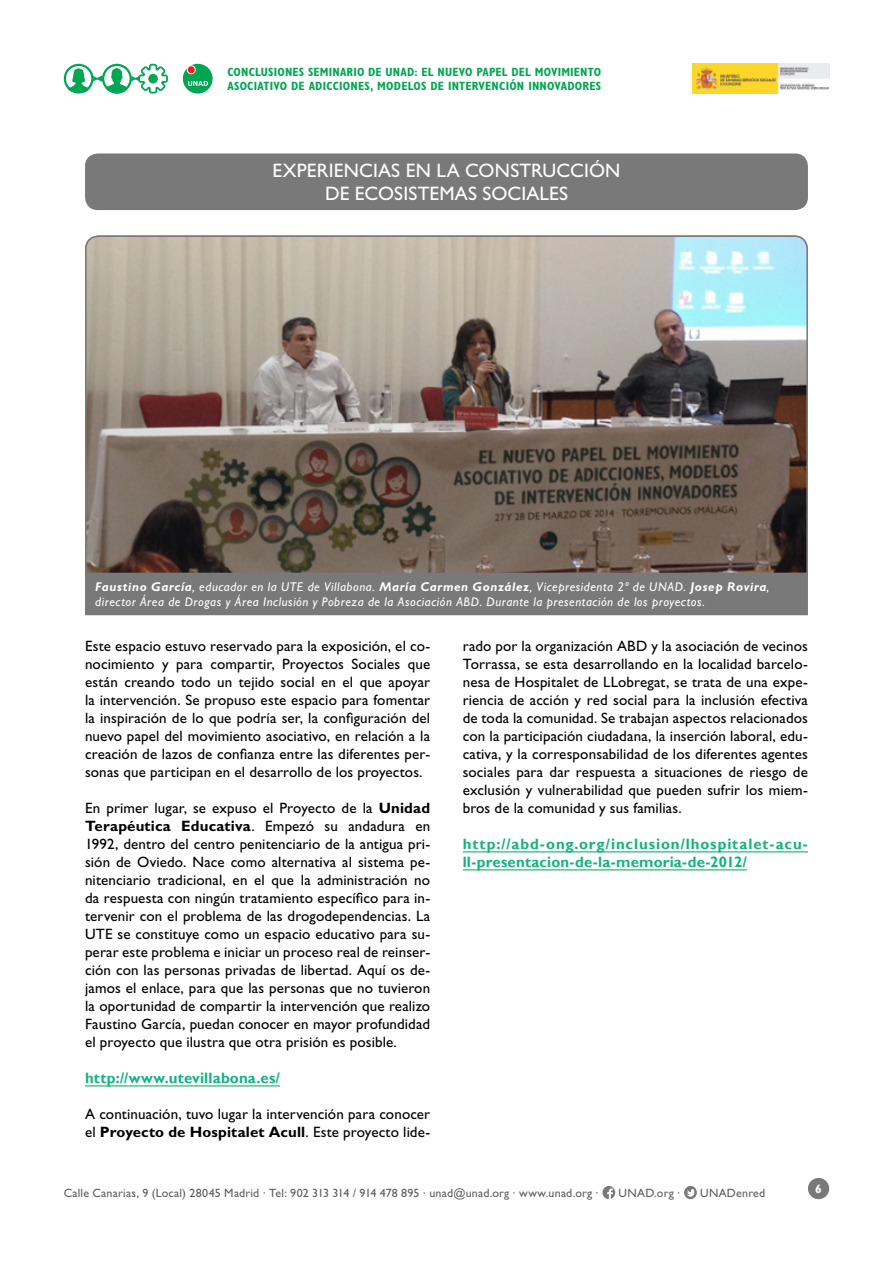
<style>
.page{position:relative;width:893px;height:1263px;background:#fff}
.page>*{position:absolute;margin:0;border:0;box-sizing:border-box;transform-origin:0 0}
.Titulo_3__Títulos{font:19.5px/23.4px "Gill Sans Std";letter-spacing:.005em;color:#fff;text-align:center}
.Normal__párrafo{font:15px/18px "Gill Sans Std";letter-spacing:.01em;color:#000;text-align:justify}
.Normal__párrafo-2{font:700 15px/18px "Gill Sans";letter-spacing:.055em;color:#12b57b}
.Normal__párrafo-3{font:700 15px "Gill Sans";letter-spacing:.02em;color:#12b57b}
.Epígrafe_fotos{font:italic 12.75px/15.3px "Gill Sans Std";letter-spacing:.045em;color:#fff}
.t1{font:700 condensed 12px/14.4px "Gill Sans Std";letter-spacing:.015em;color:#00a651}
.t2{font:12px "Gill Sans Std";letter-spacing:.015em;color:#5f5f5f}
.t3{font:700 12px "Gill Sans Std";color:#fff}
.s1{font-weight:700}
</style>
<div class="page">
<svg style="left:602px;top:1186px;width:13px;height:13px"></svg>
<svg style="left:684px;top:1186px;width:13px;height:13px"></svg>
<div style="left:808px;top:1178px;width:21px;height:21px;background:#797979;border-radius:50%"></div>
<div style="left:183px;top:64px;width:30px;height:30px;background:#00a651;border-radius:50%"></div>
<svg style="left:188px;top:81px;width:20px;height:5px"></svg>
<div style="left:187px;top:66px;width:8px;height:8px;background:#ed1d24;border-radius:50%"></div>
<div style="left:187px;top:65px;width:9px;height:9px;border:1px solid #fff;border-radius:50%"></div>
<svg style="left:64px;top:64px;width:104px;height:30px"></svg>
<div style="left:148px;top:74px;width:10px;height:9px;background:#00a651;border-radius:50%"></div>
<img style="left:693px;top:64px;width:136px;height:30px">
<div style="left:85px;top:153px;width:723px;height:57px;background:#797979;border-radius:13px"></div>
<div style="left:85px;top:573px;width:723px;height:42px;background:#797979"></div>
<hr style="left:85px;top:1085px;width:195px;height:1px;background:#00a651">
<hr style="left:463px;top:851px;width:345px;height:1px;background:#00a651">
<hr style="left:463px;top:869px;width:284px;height:1px;background:#00a651">
<svg style="left:85px;top:235px;width:723px;height:340px"></svg>
<p class="t1" style="left:227px;top:64px;width:375px">CONCLUSIONES SEMINARIO DE UNAD: EL NUEVO PAPEL DEL MOVIMIENTO<br>ASOCIATIVO DE ADICCIONES, MODELOS DE INTERVENCIÓN INNOVADORES</p>
<p class="Titulo_3__Títulos" style="left:273px;top:158px;width:349px">EXPERIENCIAS EN LA CONSTRUCCIÓN<br>DE ECOSISTEMAS SOCIALES</p>
<p class="Epígrafe_fotos" style="left:95px;top:579px;width:676px"><span class="s1">Faustino García</span>, educador en la UTE de Villabona. <span class="s1">María Carmen González</span>, Vicepresidenta 2º de UNAD. <span class="s1">Josep Rovira</span>, director Área de Drogas y Área Inclusión y Pobreza de la Asociación ABD. Durante la presentación de los proyectos.</p>
<p class="Normal__párrafo" style="left:85px;top:637px;width:347px">Este espacio estuvo reservado para la exposición, el co&shy;nocimiento y para compartir, Proyectos Sociales que están creando todo un tejido social en el que apoyar la intervención. Se propuso este espacio para fomentar la inspiración de lo que podría ser, la configuración del nuevo papel del movimiento asociativo, en relación a la creación de lazos de confianza entre las diferentes per&shy;sonas que participan en el desarrollo de los proyectos.</p>
<p class="Normal__párrafo" style="left:85px;top:799px;width:347px">En primer lugar, se expuso el Proyecto de la <span class="s1">Unidad Terapéutica Educativa</span>. Empezó su andadura en 1992, dentro del centro penitenciario de la antigua pri&shy;sión de Oviedo. Nace como alternativa al sistema pe&shy;nitenciario tradicional, en el que la administración no da respuesta con ningún tratamiento específico para in&shy;tervenir con el problema de las drogodependencias. La UTE se constituye como un espacio educativo para su&shy;perar este problema e iniciar un proceso real de reinser&shy;ción con las personas privadas de libertad. Aquí os de&shy;jamos el enlace, para que las personas que no tuvieron la oportunidad de compartir la intervención que realizo Faustino García, puedan conocer en mayor profundidad el proyecto que ilustra que otra prisión es posible.</p>
<p class="Normal__párrafo-3" style="left:85px;top:1069px;width:197px">http://www.utevillabona.es/</p>
<p class="Normal__párrafo" style="left:85px;top:1105px;width:347px">A continuación, tuvo lugar la intervención para conocer el <span class="s1">Proyecto de Hospitalet Acull</span>. Este proyecto lide-</p>
<p class="Normal__párrafo" style="left:463px;top:637px;width:347px">rado por la organización ABD y la asociación de vecinos Torrassa, se esta desarrollando en la localidad barcelo&shy;nesa de Hospitalet de LLobregat, se trata de una expe&shy;riencia de acción y red social para la inclusión efectiva de toda la comunidad. Se trabajan aspectos relacionados con la participación ciudadana, la inserción laboral, edu&shy;cativa, y la corresponsabilidad de los diferentes agentes sociales para dar respuesta a situaciones de riesgo de exclusión y vulnerabilidad que pueden sufrir los miem&shy;bros de la comunidad y sus familias.</p>
<p class="Normal__párrafo-2" style="left:463px;top:835px;width:347px">http://abd-ong.org/inclusion/lhospitalet-acu&shy;ll-presentacion-de-la-memoria-de-2012/</p>
<p class="t2" style="left:64px;top:1186px;width:536px">Calle Canarias, 9 (Local) 28045 Madrid · Tel: 902 313 314 / 914 478 895 · unad@unad.org · www.unad.org ·</p>
<p class="t2" style="left:618px;top:1186px;width:63px">UNAD.org ·</p>
<p class="t2" style="left:700px;top:1186px;width:67px">UNADenred</p>
<p class="t3" style="left:815px;top:1181px;width:8px">6</p>
</div>
